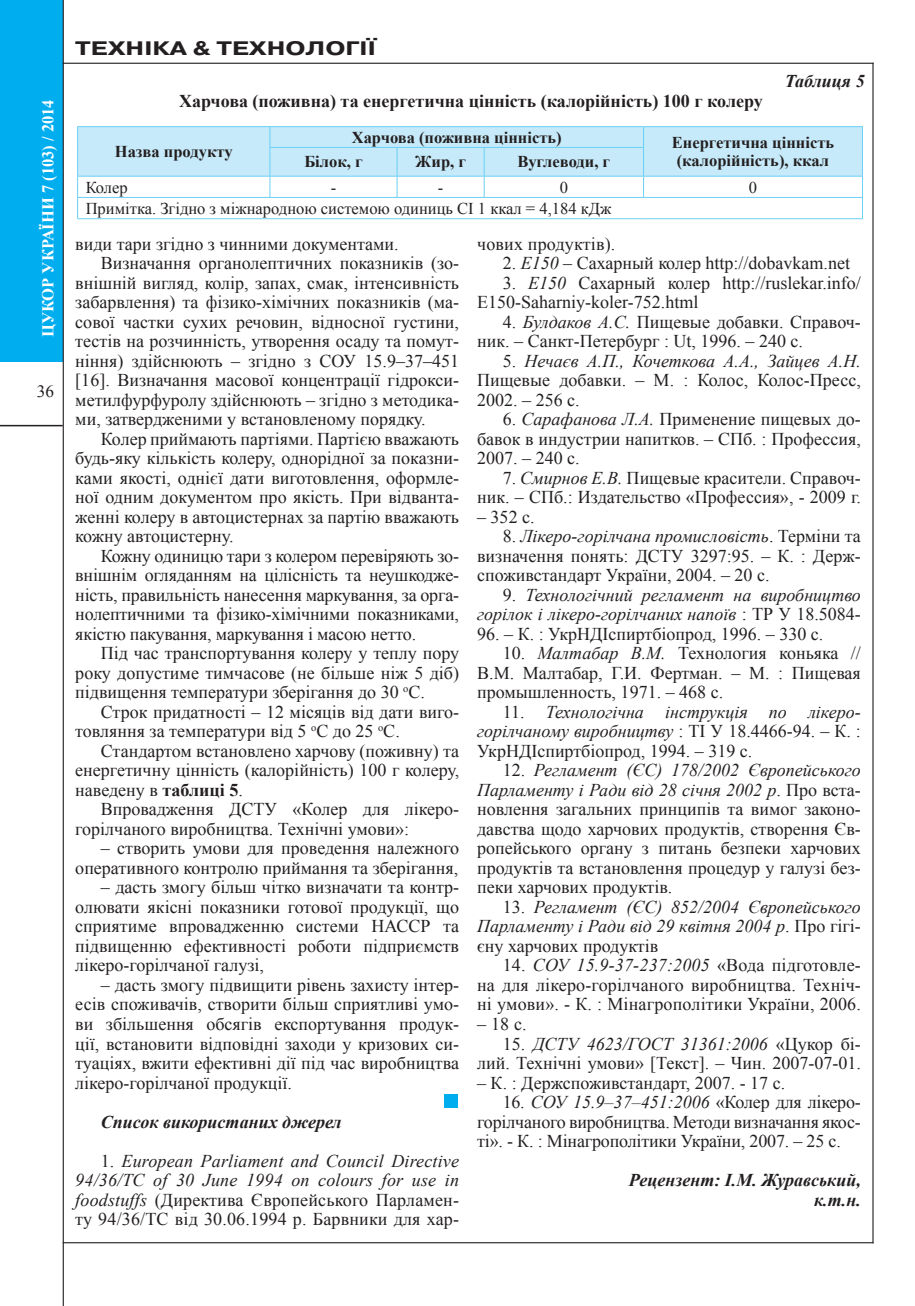
<style>
.page{position:relative;width:915px;height:1306px;background:#fff}
.page>*{position:absolute;margin:0;border:0;box-sizing:border-box;transform-origin:0 0}
.t1{font:700 19.5px "Pragmatica C";color:#231f20;scale:1.3 1}
.Текст{font:18px/19.5px "Times New Roman";color:#231f20;text-align:justify}
.Текст-2{font:italic 18px/19.5px "Times New Roman";color:#231f20;text-align:justify}
.Текст_таблица_назв{font:700 18px "Times New Roman";color:#231f20}
.Текст-3{font:italic 700 18px "Times New Roman";color:#231f20}
.Текст_таблица_назв-2{font:italic 700 18px "Times New Roman";color:#231f20}
.t2{font:17.25px "Times New Roman";color:#231f20}
.Текст_в_таблице{font:700 16.5px "Times New Roman";color:#231f20}
.Текст_в_таблице-2{font:16.5px "Times New Roman";color:#231f20}
.t3{font:700 16.5px "Times New Roman";color:#fff}
.s1{font-weight:700}
.s2{font-style:normal}
.s3{font-style:italic}
</style>
<div class="page">
<div style="left:0;top:0;width:63px;height:362px;background:#00aeef"></div>
<hr style="left:0;top:425px;width:63px;height:1px;background:#231f20">
<hr style="left:872px;top:63px;width:1px;height:1180px;background:#231f20">
<hr style="left:63px;top:0;width:1px;height:1305px;background:#231f20">
<hr style="left:63px;top:63px;width:810px;height:1px;background:#231f20">
<hr style="left:63px;top:1242px;width:810px;height:1px;background:#231f20">
<hr style="left:77px;top:126px;width:193px;height:1px;background:#6bcff6">
<hr style="left:270px;top:126px;width:127px;height:1px;background:#6bcff6">
<hr style="left:397px;top:126px;width:87px;height:1px;background:#6bcff6">
<hr style="left:484px;top:126px;width:159px;height:1px;background:#6bcff6">
<hr style="left:643px;top:126px;width:219px;height:1px;background:#6bcff6">
<svg style="left:77px;top:127px;width:785px;height:91px"></svg>
<hr style="left:77px;top:218px;width:193px;height:1px;background:#6bcff6">
<hr style="left:270px;top:218px;width:127px;height:1px;background:#6bcff6">
<hr style="left:397px;top:218px;width:87px;height:1px;background:#6bcff6">
<hr style="left:484px;top:218px;width:159px;height:1px;background:#6bcff6">
<hr style="left:643px;top:218px;width:219px;height:1px;background:#6bcff6">
<div style="left:444px;top:1094px;width:13px;height:13px;background:#00aeef"></div>
<p class="t3" style="left:37px;top:337px;width:239px;rotate:-90deg">ЦУКОР УКРАЇНИ 7 (103) / 2014</p>
<p class="t2" style="left:37px;top:380px;width:19px">36</p>
<p class="t1" style="left:75px;top:38px;width:232px">ТЕХНІКА &amp; ТЕХНОЛОГІЇ</p>
<p class="Текст_таблица_назв-2" style="left:784px;top:69px;width:81px">Таблиця 5</p>
<p class="Текст_таблица_назв" style="left:179px;top:88px;width:585px">Харчова (поживна) та енергетична цінність (калорійність) 100 г колеру</p>
<p class="Текст_в_таблице" style="left:115px;top:140px;width:119px">Назва продукту</p>
<p class="Текст_в_таблице" style="left:351px;top:126px;width:211px">Харчова (поживна цінність)</p>
<p class="Текст_в_таблице" style="left:671px;top:131px;width:164px">Енергетична цінність</p>
<p class="Текст_в_таблице" style="left:304px;top:150px;width:60px">Білок, г</p>
<p class="Текст_в_таблице" style="left:415px;top:150px;width:52px">Жир, г</p>
<p class="Текст_в_таблице" style="left:517px;top:150px;width:94px">Вуглеводи, г</p>
<p class="Текст_в_таблице" style="left:676px;top:149px;width:154px">(калорійність), ккал</p>
<p class="Текст_в_таблице-2" style="left:86px;top:176px;width:44px">Колер</p>
<p class="Текст_в_таблице-2" style="left:330px;top:176px;width:7px">-</p>
<p class="Текст_в_таблице-2" style="left:438px;top:176px;width:7px">-</p>
<p class="Текст_в_таблице-2" style="left:559px;top:176px;width:10px">0</p>
<p class="Текст_в_таблице-2" style="left:748px;top:176px;width:10px">0</p>
<p class="Текст_в_таблице-2" style="left:86px;top:197px;width:527px">Примітка. Згідно з міжнародною системою одиниць СІ 1 ккал = 4,184 кДж</p>
<p class="Текст" style="left:75px;top:233px;width:325px">види тари згідно з чинними документами.</p>
<p class="Текст" style="left:75px;top:253px;width:385px;text-indent:26px">Визначання органолептичних показників (зо&shy;внішній вигляд, колір, запах, смак, інтенсивність забарвлення) та фізико-хімічних показників (ма&shy;сової частки сухих речовин, відносної густини, тестів на розчинність, утворення осаду та помут&shy;ніння) здійснюють – згідно з СОУ 15.9–37–451 [16]. Визначання масової концентрації гідрокси&shy;метилфурфуролу здійснюють – згідно з методика&shy;ми, затвердженими у встановленому порядку.</p>
<p class="Текст" style="left:75px;top:428px;width:385px;text-indent:26px">Колер приймають партіями. Партією вважають будь-яку кількість колеру, однорідної за показни&shy;ками якості, однієї дати виготовлення, оформле&shy;ної одним документом про якість. При відванта&shy;женні колеру в автоцистернах за партію вважають кожну автоцистерну.</p>
<p class="Текст" style="left:75px;top:545px;width:385px;text-indent:26px">Кожну одиницю тари з колером перевіряють зо&shy;внішнім огляданням на цілісність та неушкодже&shy;ність, правильність нанесення маркування, за орга&shy;нолептичними та фізико-хімічними показниками, якістю пакування, маркування і масою нетто.</p>
<p class="Текст" style="left:75px;top:643px;width:385px;text-indent:26px">Під час транспортування колеру у теплу пору року допустиме тимчасове (не більше ніж 5 діб) підвищення температури зберігання до 30 <sup>о</sup>С.</p>
<p class="Текст" style="left:75px;top:701px;width:385px;text-indent:26px">Строк придатності – 12 місяців від дати виго&shy;товляння за температури від 5 <sup>о</sup>С до 25 <sup>о</sup>С.</p>
<p class="Текст" style="left:75px;top:740px;width:385px;text-indent:26px">Стандартом встановлено харчову (поживну) та енергетичну цінність (калорійність) 100 г колеру, наведену в <span class="s1">таблиці 5</span>.</p>
<p class="Текст" style="left:75px;top:799px;width:385px;text-indent:26px">Впровадження ДСТУ «Колер для лікеро&shy;горілчаного виробництва. Технічні умови»:</p>
<p class="Текст" style="left:75px;top:838px;width:385px;text-align:right">– створить умови для проведення належного оперативного контролю приймання та зберігання,</p>
<p class="Текст" style="left:75px;top:877px;width:385px;text-indent:26px">– дасть змогу більш чітко визначати та контр&shy;олювати якісні показники готової продукції, що сприятиме впровадженню системи НАССР та підвищенню ефективності роботи підприємств лікеро-горілчаної галузі,</p>
<p class="Текст" style="left:75px;top:974px;width:385px;text-indent:26px">– дасть змогу підвищити рівень захисту інтер&shy;есів споживачів, створити більш сприятливі умо&shy;ви збільшення обсягів експортування продук&shy;ції, встановити відповідні заходи у кризових си&shy;туаціях, вжити ефективні дії під час виробництва лікеро-горілчаної продукції.</p>
<p class="Текст-3" style="left:101px;top:1108px;width:242px">Список використаних джерел</p>
<p class="Текст-2" style="left:75px;top:1150px;width:385px;text-indent:26px"><span class="s2">1.</span> European Parliament and Council Directive 94/36/TC of 30 June 1994 on colours for use in foodstuffs <span class="s2">(Директива Європейського Парламен&shy;ту 94/36/ТС від 30.06.1994 р. Барвники для хар-</span></p>
<p class="Текст" style="left:477px;top:233px;width:140px">чових продуктів).</p>
<p class="Текст" style="left:502px;top:253px;width:349px">2. <span class="s3">Е150</span> – Сахарный колер http://dobavkam.net</p>
<p class="Текст" style="left:477px;top:272px;width:385px;text-indent:26px">3. <span class="s3">E150</span> Сахарный колер http://ruslekar.info/<br>E150-Saharniy-koler-752.html</p>
<p class="Текст" style="left:477px;top:311px;width:385px;text-indent:26px">4. <span class="s3">Булдаков А.С.</span> Пищевые добавки. Справоч&shy;ник. – Санкт-Петербург : Ut, 1996. – 240 с.</p>
<p class="Текст" style="left:477px;top:350px;width:385px;text-indent:26px">5. <span class="s3">Нечаєв А.П., Кочеткова А.А., Зайцев А.Н.<br></span>Пищевые добавки. – М. : Колос, Колос-Пресс, 2002. – 256 с.</p>
<p class="Текст" style="left:477px;top:409px;width:385px;text-indent:26px">6. <span class="s3">Сарафанова Л.А.</span> Применение пищевых до&shy;бавок в индустрии напитков. – СПб. : Профессия, 2007. – 240 с.</p>
<p class="Текст" style="left:477px;top:467px;width:385px;text-align:right">7. <span class="s3">Смирнов Е.В.</span> Пищевые красители. Справоч&shy;ник. – СПб.: Издательство «Профессия», - 2009 г.</p>
<p class="Текст" style="left:477px;top:506px;width:59px">– 352 с.</p>
<p class="Текст" style="left:477px;top:526px;width:385px;text-indent:26px">8. <span class="s3">Лікеро-горілчана промисловість</span>. Терміни та визначення понять: ДСТУ 3297:95. – К. : Держ&shy;споживстандарт України, 2004. – 20 с.</p>
<p class="Текст-2" style="left:477px;top:584px;width:385px;text-align:right"><span class="s2">9.</span> Технологічний регламент на виробництво горілок і лікеро-горілчаних напоїв <span class="s2">: ТР У 18.5084-</span></p>
<p class="Текст" style="left:477px;top:623px;width:347px">96. – К. : УкрНДІспиртбіопрод, 1996. – 330 с.</p>
<p class="Текст" style="left:477px;top:643px;width:385px;text-indent:26px">10. <span class="s3">Малтабар В.М.</span> Технология коньяка // В.М. Малтабар, Г.И. Фертман. – М. : Пищевая промышленность, 1971. – 468 с.</p>
<p class="Текст-2" style="left:477px;top:701px;width:385px;text-indent:26px"><span class="s2">11.</span> Технологічна інструкція по лікеро&shy;горілчаному виробництву <span class="s2">: ТІ У 18.4466-94. – К. :<br>УкрНДІспиртбіопрод, 1994. – 319 с.</span></p>
<p class="Текст" style="left:477px;top:760px;width:385px;text-indent:26px">12. <span class="s3">Регламент (ЄС) 178/2002 Європейського Парламенту і Ради від 28 січня 2002 р</span>. Про вста&shy;новлення загальних принципів та вимог законо&shy;давства щодо харчових продуктів, створення Єв&shy;ропейського органу з питань безпеки харчових продуктів та встановлення процедур у галузі без&shy;пеки харчових продуктів.</p>
<p class="Текст-2" style="left:477px;top:896px;width:385px;text-indent:26px"><span class="s2">13.</span> Регламент (ЄС) 852/2004 Європейського Парламенту і Ради від 29 квітня 2004 р<span class="s2">. Про гігі&shy;єну харчових продуктів</span></p>
<p class="Текст" style="left:477px;top:955px;width:385px;text-indent:26px">14. <span class="s3">СОУ 15.9-37-237:2005</span> «Вода підготовле&shy;на для лікеро-горілчаного виробництва. Техніч&shy;ні умови». - К. : Мінагрополітики України, 2006.</p>
<p class="Текст" style="left:477px;top:1013px;width:51px">– 18 с.</p>
<p class="Текст" style="left:477px;top:1033px;width:385px;text-align:right">15. <span class="s3">ДСТУ 4623/ГОСТ 31361:2006</span> «Цукор бі&shy;лий. Технічні умови» [Текст]. – Чин. 2007-07-01.</p>
<p class="Текст" style="left:477px;top:1072px;width:309px">– К. : Держспоживстандарт, 2007. - 17 с.</p>
<p class="Текст" style="left:477px;top:1091px;width:385px;text-indent:26px">16. <span class="s3">СОУ 15.9–37–451:2006</span> «Колер для лікеро&shy;горілчаного виробництва. Методи визначання якос&shy;ті». - К. : Мінагрополітики України, 2007. – 25 с.</p>
<p class="Текст-3" style="left:628px;top:1167px;width:233px">Рецензент: І.М. Журавський,</p>
<p class="Текст-3" style="left:813px;top:1186px;width:48px">к.т.н.</p>
</div>
